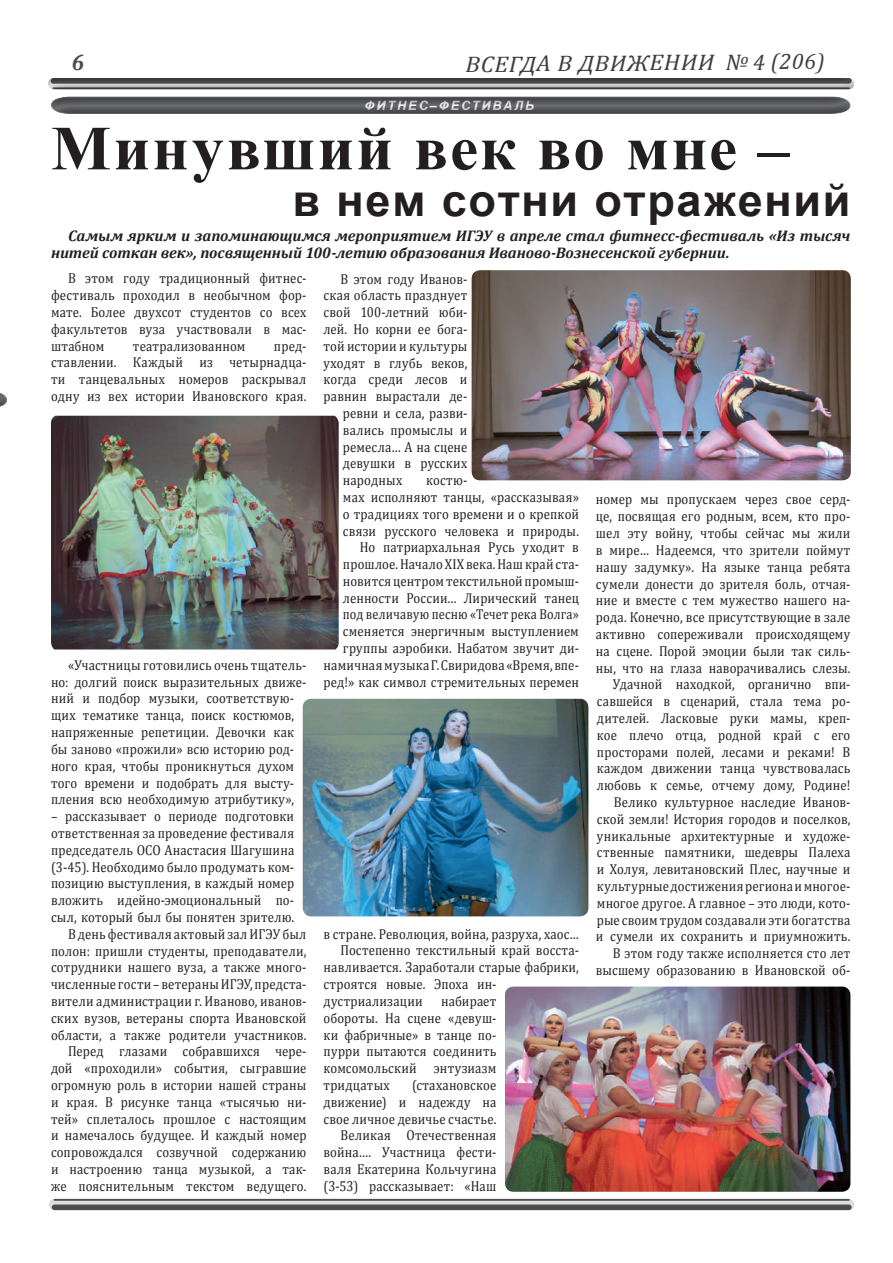
<style>
.page{position:relative;width:893px;height:1263px;background:#fff}
.page>*{position:absolute;margin:0;border:0;box-sizing:border-box;transform-origin:0 0}
.t1{font:700 62.7px "Times New Roman";letter-spacing:.035em;color:#231f20}
.t2{font:700 44.1px "Arial";letter-spacing:.04em;color:#231f20}
.t3{font:italic 22.5px "Cambria";color:#3e3e3f;scale:1.09 1}
.t4{font:italic 700 15.45px/17px "Cambria";letter-spacing:-.005em;color:#231f20}
.t5{font:14.4px/16.8px "Cambria";letter-spacing:.01em;color:#231f20;text-align:justify;scale:.89 1}
.t6{font:14.4px "Cambria";letter-spacing:.01em;color:#231f20;scale:.86 1}
.t7{font:italic 700 12.9px "Arial";letter-spacing:.15em;color:#fff}
</style>
<div class="page">
<div style="left:54px;top:1199px;width:795px;height:11px;background:#dcdddf"></div>
<hr style="left:54px;top:1199px;width:795px;height:2px;background:#4b4c4d">
<div style="left:54px;top:1204px;width:795px;height:6px;background:#4b4c4d"></div>
<div style="left:4px;top:33px;width:889px;height:102px;background:#231f20;opacity:.5"></div>
<div style="left:888px;top:34px;width:5px;height:102px;background:#fff"></div>
<div style="left:50px;top:85px;width:801px;height:31px;background:#231f20;opacity:.5"></div>
<div style="left:0;top:379px;width:8px;height:31px;background:#231f20;opacity:.5"></div>
<img style="left:303px;top:699px;width:285px;height:217px">
<img style="left:472px;top:270px;width:379px;height:210px">
<img style="left:505px;top:986px;width:345px;height:206px">
<img style="left:51px;top:416px;width:288px;height:233px">
<svg style="left:73px;top:54px;width:11px;height:16px"></svg>
<h3 class="t3" style="left:465px;top:50px;width:331px;rotate:-1deg">ВСЕГДА В ДВИЖЕНИИ № 4 (206)</h3>
<p class="t7" style="left:365px;top:97px;width:171px">ФИТНЕС–ФЕСТИВАЛЬ</p>
<h1 class="t1" style="left:51px;top:105px;width:740px">Минувший век во мне –</h1>
<h2 class="t2" style="left:293px;top:171px;width:559px">в нем сотни отражений</h2>
<p class="t4" style="left:51px;top:226px;width:801px;text-indent:17px">Самым ярким и запоминающимся мероприятием ИГЭУ в апреле стал фитнесс-фестиваль «Из тысяч нитей соткан век», посвященный 100-летию образования Иваново-Вознесенской губернии.</p>
<p class="t5" style="left:51px;top:270px;width:289px;text-indent:17px">В этом году традиционный фитнес&shy;фестиваль проходил в необычном фор&shy;мате. Более двухсот студентов со всех факультетов вуза участвовали в мас&shy;штабном</p>
<p class="t5" style="left:340px;top:270px;width:144px">В этом году Иванов-</p>
<p class="t5" style="left:323px;top:287px;width:163px">ская область празднует</p>
<p class="t5" style="left:323px;top:304px;width:163px">свой 100-летний юби-</p>
<p class="t5" style="left:323px;top:321px;width:163px">лей. Но корни ее бога-</p>
<p class="t5" style="left:323px;top:337px;width:163px">той истории и культуры</p>
<p class="t5" style="left:323px;top:354px;width:163px">уходят в глубь веков,</p>
<p class="t5" style="left:323px;top:371px;width:163px">когда среди лесов и</p>
<p class="t5" style="left:323px;top:388px;width:163px">равнин вырастали де-</p>
<p class="t5" style="left:343px;top:405px;width:141px">ревни и села, разви-</p>
<p class="t5" style="left:343px;top:421px;width:141px">вались промыслы и</p>
<p class="t5" style="left:343px;top:438px;width:141px">ремесла… А на сцене</p>
<p class="t5" style="left:343px;top:455px;width:141px">девушки в русских</p>
<p class="t5" style="left:343px;top:472px;width:68px">народных</p>
<p class="t5" style="left:426px;top:472px;width:48px">костю-</p>
<p class="t5" style="left:343px;top:489px;width:267px">мах исполняют танцы, «рассказывая»</p>
<p class="t5" style="left:343px;top:505px;width:267px">о традициях того времени и о крепкой</p>
<p class="t5" style="left:343px;top:522px;width:267px">связи русского человека и природы.</p>
<p class="t5" style="left:360px;top:539px;width:248px">Но патриархальная Русь уходит в</p>
<p class="t5" style="left:343px;top:556px;width:267px">прошлое. Начало XIX века. Наш край ста-</p>
<p class="t5" style="left:343px;top:573px;width:267px">новится центром текстильной промыш-</p>
<p class="t5" style="left:343px;top:589px;width:267px">ленности России... Лирический танец</p>
<p class="t6" style="left:343px;top:606px;width:276px">под величавую песню «Течет река Волга»</p>
<p class="t5" style="left:343px;top:623px;width:267px">сменяется энергичным выступлением</p>
<p class="t5" style="left:343px;top:640px;width:267px">группы аэробики. Набатом звучит ди-</p>
<p class="t5" style="left:323px;top:656px;width:289px">намичная музыка Г. Свиридова «Время, впе-</p>
<p class="t5" style="left:323px;top:673px;width:288px">ред!» как символ стремительных перемен</p>
<p class="t5" style="left:51px;top:337px;width:289px;text-indent:223px">пред&shy;ставлении. Каждый из четырнадца&shy;ти танцевальных номеров раскрывал одну из вех истории Ивановского края.</p>
<p class="t5" style="left:133px;top:337px;width:128px">театрализованном</p>
<p class="t5" style="left:596px;top:491px;width:287px;text-align:right">номер мы пропускаем через свое серд&shy;це, посвящая его родным, всем, кто про&shy;шел эту войну, чтобы сейчас мы жили в мире… Надеемся, что зрители поймут нашу задумку». На языке танца ребята сумели донести до зрителя боль, отчая&shy;ние и вместе с тем мужество нашего на&shy;рода. Конечно, все присутствующие в зале активно сопереживали происходящему на сцене. Порой эмоции были так силь&shy;ны, что на глаза наворачивались слезы.<br>Удачной находкой, органично впи&shy;савшейся в сценарий, стала тема ро&shy;дителей. Ласковые руки мамы, креп&shy;кое плечо отца, родной край с его просторами полей, лесами и реками! В каждом движении танца чувствовалась любовь к семье, отчему дому, Родине!<br>Велико культурное наследие Иванов&shy;ской земли! История городов и поселков, уникальные архитектурные и художе&shy;ственные памятники, шедевры Палеха и Холуя, левитановский Плес, научные и культурные достижения региона и многое&shy;многое другое. А главное – это люди, кото&shy;рые своим трудом создавали эти богатства и сумели их сохранить и приумножить.<br>В этом году также исполняется сто лет высшему образованию в Ивановской об-</p>
<p class="t5" style="left:51px;top:656px;width:289px;text-align:left;text-indent:17px">«Участницы готовились очень тщатель&shy;но: долгий поиск выразительных движе&shy;ний и подбор музыки, соответствую&shy;щих тематике танца, поиск костюмов, напряженные репетиции. Девочки как бы заново «прожили» всю историю род&shy;ного края, чтобы проникнуться духом того времени и подобрать для высту&shy;пления всю необходимую атрибутику»,</p>
<p class="t5" style="left:51px;top:808px;width:275px">– рассказывает о периоде подготовки</p>
<p class="t5" style="left:51px;top:824px;width:275px">ответственная за проведение фестиваля</p>
<p class="t5" style="left:51px;top:841px;width:275px">председатель ОСО Анастасия Шагушина</p>
<p class="t5" style="left:51px;top:858px;width:275px">(3-45). Необходимо было продумать ком-</p>
<p class="t5" style="left:51px;top:875px;width:275px">позицию выступления, в каждый номер</p>
<p class="t5" style="left:51px;top:892px;width:275px">вложить идейно-эмоциональный по-</p>
<p class="t5" style="left:51px;top:908px;width:275px">сыл, который был бы понятен зрителю.</p>
<p class="t5" style="left:68px;top:925px;width:269px">В день фестиваля актовый зал ИГЭУ был</p>
<p class="t5" style="left:51px;top:942px;width:288px">полон: пришли студенты, преподаватели,</p>
<p class="t5" style="left:51px;top:959px;width:289px">сотрудники нашего вуза, а также много-</p>
<p class="t5" style="left:51px;top:976px;width:289px">численные гости – ветераны ИГЭУ, предста-</p>
<p class="t5" style="left:51px;top:992px;width:289px">вители администрации г. Иваново, иванов-</p>
<p class="t5" style="left:51px;top:1009px;width:288px">ских вузов, ветераны спорта Ивановской</p>
<p class="t5" style="left:51px;top:1026px;width:288px">области, а также родители участников.</p>
<p class="t5" style="left:68px;top:1043px;width:269px">Перед глазами собравшихся чере-</p>
<p class="t5" style="left:51px;top:1060px;width:288px">дой «проходили» события, сыгравшие</p>
<p class="t5" style="left:51px;top:1077px;width:288px">огромную роль в истории нашей страны</p>
<p class="t5" style="left:51px;top:1093px;width:289px">и края. В рисунке танца «тысячью ни-</p>
<p class="t5" style="left:51px;top:1110px;width:289px">тей» сплеталось прошлое с настоящим</p>
<p class="t5" style="left:51px;top:1127px;width:289px">и намечалось будущее. И каждый номер</p>
<p class="t5" style="left:51px;top:1144px;width:288px">сопровождался созвучной содержанию</p>
<p class="t5" style="left:51px;top:1161px;width:289px">и настроению танца музыкой, а так-</p>
<p class="t5" style="left:51px;top:1177px;width:288px">же пояснительным текстом ведущего.</p>
<p class="t5" style="left:323px;top:925px;width:289px">в стране. Революция, война, разруха, хаос…</p>
<p class="t5" style="left:340px;top:942px;width:269px">Постепенно текстильный край восста-</p>
<p class="t5" style="left:323px;top:959px;width:288px">навливается. Заработали старые фабрики,</p>
<p class="t5" style="left:323px;top:976px;width:196px">строятся новые. Эпоха ин-</p>
<p class="t5" style="left:323px;top:992px;width:113px">дустриализации</p>
<p class="t5" style="left:323px;top:992px;width:196px;text-indent:118px">набирает обороты. На сцене «девуш&shy;ки фабричные» в танце по&shy;пурри пытаются соединить комсомольский энтузиазм тридцатых</p>
<p class="t5" style="left:323px;top:1076px;width:196px;text-align:right">(стахановское<br>движение) и надежду на свое личное девичье счастье.<br>Великая Отечественная война…. Участница фести&shy;валя Екатерина Кольчугина (3-53) рассказывает: «Наш</p>
</div>
